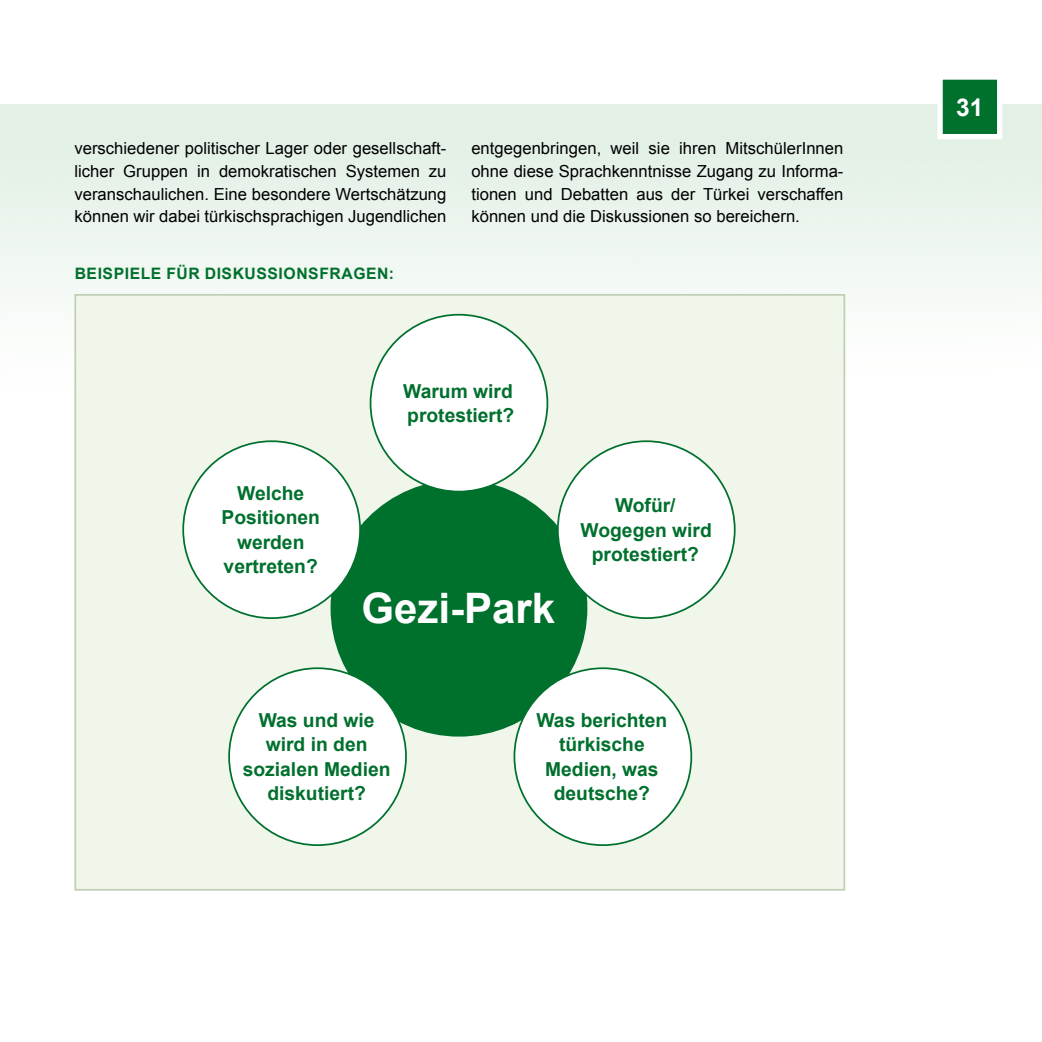
<style>
.page{position:relative;width:1042px;height:1042px;background:#fff}
.page>*{position:absolute;margin:0;border:0;box-sizing:border-box;transform-origin:0 0}
.t1{font:700 42px "Arial";color:#fff}
.t2{font:700 24.5px "Arial";color:#fff}
.t3{font:700 19.25px/24.5px "Arial";color:#00702d;text-align:center}
.t4{font:16.62px/22.8px "Arial";color:#000;text-align:justify}
.t5{font:700 15.75px "Arial";letter-spacing:.035em;color:#00702d}
</style>
<div class="page">
<div style="left:940px;top:77px;width:59px;height:60px;background:#00702d"></div>
<div style="left:937px;top:74px;width:65px;height:65px;border:5px solid #fff"></div>
<div style="left:74px;top:294px;width:771px;height:596px;background:#f1f6eb;border:2px solid #c1ceb6"></div>
<div style="left:330px;top:480px;width:257px;height:256px;background:#00702d;border-radius:50%"></div>
<div style="left:370px;top:315px;width:177px;height:176px;background:#fff;border-radius:50%"></div>
<div style="left:229px;top:668px;width:177px;height:177px;background:#fff;border-radius:50%"></div>
<div style="left:514px;top:668px;width:177px;height:177px;background:#fff;border-radius:50%"></div>
<div style="left:183px;top:441px;width:177px;height:177px;background:#fff;border-radius:50%"></div>
<div style="left:558px;top:441px;width:177px;height:177px;background:#fff;border-radius:50%"></div>
<p class="t4" style="left:74px;top:137px;width:373px">verschiedener politischer Lager oder gesellschaft&shy;licher Gruppen in demokratischen Systemen zu veranschaulichen. Eine besondere Wertschätzung können wir dabei türkischsprachigen Jugendlichen</p>
<p class="t4" style="left:471px;top:137px;width:374px">entgegenbringen, weil sie ihren MitschülerInnen ohne diese Sprachkenntnisse Zugang zu Informa&shy;tionen und Debatten aus der Türkei verschaffen können und die Diskussionen so bereichern.</p>
<p class="t5" style="left:75px;top:263px;width:321px">BEISPIELE FÜR DISKUSSIONSFRAGEN:</p>
<p class="t3" style="left:403px;top:379px;width:112px;text-align:left">Warum wird protestiert?</p>
<p class="t3" style="left:221px;top:481px;width:100px">Welche<br>Positionen werden vertreten?</p>
<p class="t3" style="left:580px;top:493px;width:133px">Wofür/<br>Wogegen wird protestiert?</p>
<h1 class="t1" style="left:361px;top:579px;width:195px">Gezi-Park</h1>
<p class="t3" style="left:243px;top:708px;width:149px">Was und wie wird in den sozialen Medien diskutiert?</p>
<p class="t3" style="left:536px;top:708px;width:132px">Was berichten türkische<br>Medien, was deutsche?</p>
<h2 class="t2" style="left:956px;top:90px;width:29px">31</h2>
</div>
